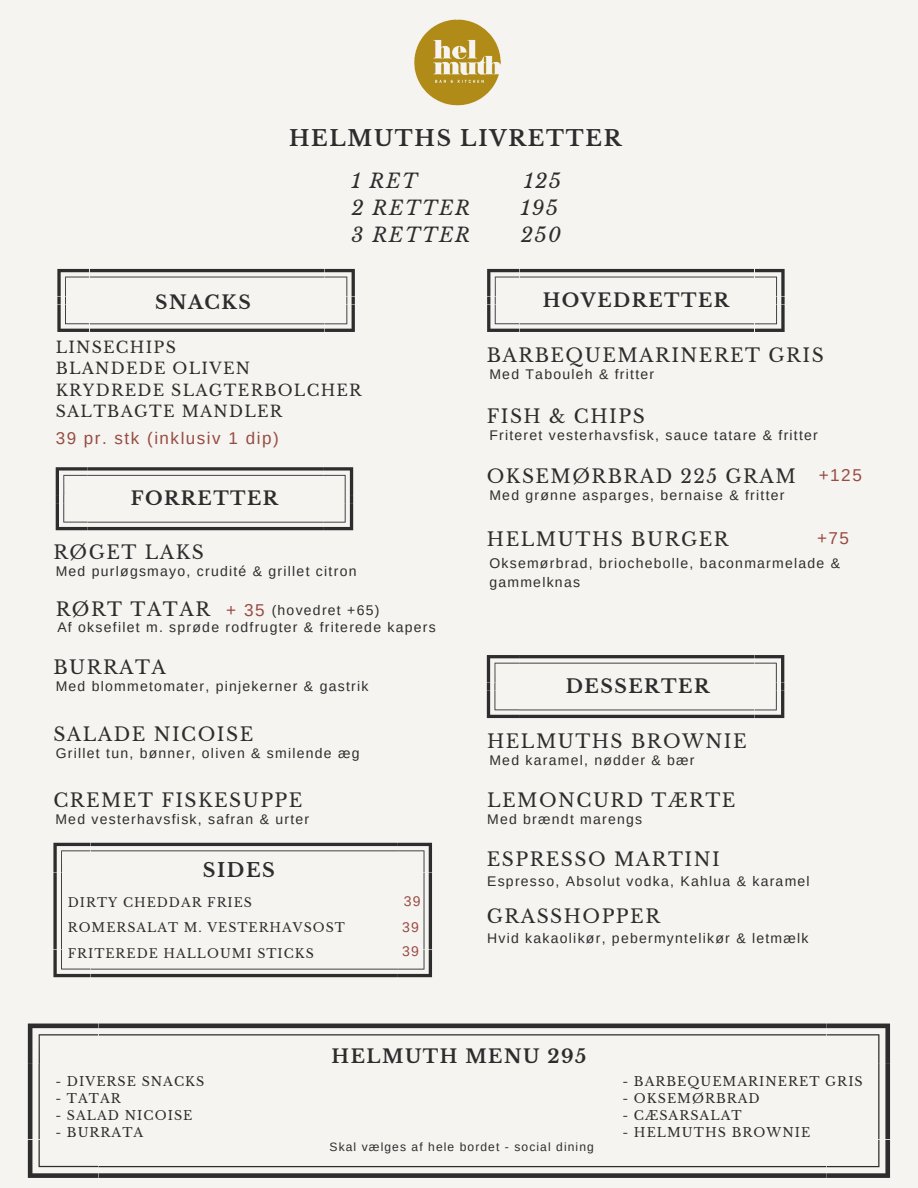
<style>
.page{position:relative;width:918px;height:1188px;background:#f5f4f1}
.page>*{position:absolute;margin:0;border:0;box-sizing:border-box;transform-origin:0 0}
.t1{font:700 21.6px "Libre Baskerville";letter-spacing:.08em;color:#2d2d2d}
.t2{font:italic 19.65px "Libre Baskerville";letter-spacing:.08em;color:#2d2d2d}
.t3{font:700 19.2px "Libre Baskerville";letter-spacing:.08em;color:#2d2d2d}
.t4{font:18.75px "Libre Baskerville";letter-spacing:.08em;color:#2d2d2d}
.t5{font:700 18.75px "Libre Baskerville";letter-spacing:.08em;color:#2d2d2d}
.t6{font:17.1px "Arimo";letter-spacing:.09em;color:#984b42}
.t7{font:16.95px "Arimo";letter-spacing:.09em;color:#984b42}
.t8{font:15.75px "Libre Baskerville";letter-spacing:.08em;color:#2d2d2d}
.t9{font:13.95px/19.2px "Arimo";letter-spacing:.09em;color:#2d2d2d}
.t10{font:13.95px "Arimo";color:#984b42}
.t11{font:12.75px "Libre Baskerville";letter-spacing:.08em;color:#2d2d2d}
.t12{font:12.6px "Libre Baskerville";letter-spacing:.08em;color:#2d2d2d}
.t13{font:12px "Arimo";letter-spacing:.09em;color:#2d2d2d}
</style>
<div class="page">
<svg style="left:53px;top:843px;width:379px;height:134px"></svg>
<svg style="left:56px;top:467px;width:297px;height:63px"></svg>
<svg style="left:57px;top:269px;width:298px;height:63px"></svg>
<img style="left:414px;top:19px;width:87px;height:87px">
<svg style="left:487px;top:269px;width:298px;height:63px"></svg>
<svg style="left:28px;top:1024px;width:862px;height:154px"></svg>
<svg style="left:487px;top:655px;width:297px;height:63px"></svg>
<p class="t1" style="left:289px;top:125px;width:334px">HELMUTHS LIVRETTER</p>
<p class="t2" style="left:352px;top:169px;width:68px">1 RET</p>
<p class="t2" style="left:524px;top:169px;width:38px">125</p>
<p class="t2" style="left:352px;top:196px;width:120px">2 RETTER</p>
<p class="t2" style="left:521px;top:196px;width:39px">195</p>
<p class="t2" style="left:352px;top:223px;width:120px">3 RETTER</p>
<p class="t2" style="left:521px;top:223px;width:42px">250</p>
<p class="t5" style="left:155px;top:291px;width:97px">SNACKS</p>
<p class="t5" style="left:543px;top:288px;width:188px">HOVEDRETTER</p>
<p class="t8" style="left:56px;top:338px;width:122px">LINSECHIPS</p>
<p class="t8" style="left:56px;top:359px;width:196px">BLANDEDE OLIVEN</p>
<p class="t8" style="left:56px;top:380px;width:308px">KRYDREDE SLAGTERBOLCHER</p>
<p class="t8" style="left:56px;top:402px;width:228px">SALTBAGTE MANDLER</p>
<p class="t7" style="left:56px;top:429px;width:225px">39 pr. stk (inklusiv 1 dip)</p>
<p class="t5" style="left:131px;top:487px;width:149px">FORRETTER</p>
<p class="t4" style="left:53px;top:540px;width:152px">RØGET LAKS</p>
<p class="t9" style="left:56px;top:561px;width:302px">Med purløgsmayo, crudité &amp; grillet citron</p>
<p class="t4" style="left:56px;top:598px;width:156px">RØRT TATAR</p>
<p class="t9" style="left:57px;top:617px;width:380px">Af oksefilet m. sprøde rodfrugter &amp; friterede kapers</p>
<p class="t4" style="left:53px;top:656px;width:114px">BURRATA</p>
<p class="t6" style="left:226px;top:600px;width:40px">+ 35</p>
<p class="t9" style="left:272px;top:600px;width:109px">(hovedret +65)</p>
<p class="t9" style="left:56px;top:677px;width:314px">Med blommetomater, pinjekerner &amp; gastrik</p>
<p class="t4" style="left:53px;top:723px;width:201px">SALADE NICOISE</p>
<p class="t9" style="left:56px;top:743px;width:305px">Grillet tun, bønner, oliven &amp; smilende æg</p>
<p class="t4" style="left:53px;top:789px;width:251px">CREMET FISKESUPPE</p>
<p class="t9" style="left:55px;top:810px;width:255px">Med vesterhavsfisk, safran &amp; urter</p>
<p class="t3" style="left:203px;top:858px;width:73px">SIDES</p>
<p class="t12" style="left:68px;top:895px;width:186px">DIRTY CHEDDAR FRIES</p>
<p class="t10" style="left:404px;top:893px;width:18px">39</p>
<p class="t12" style="left:68px;top:920px;width:279px">ROMERSALAT M. VESTERHAVSOST</p>
<p class="t10" style="left:402px;top:919px;width:18px">39</p>
<p class="t12" style="left:68px;top:945px;width:247px">FRITEREDE HALLOUMI STICKS</p>
<p class="t10" style="left:402px;top:944px;width:18px">39</p>
<p class="t4" style="left:487px;top:344px;width:338px">BARBEQUEMARINERET GRIS</p>
<p class="t9" style="left:489px;top:365px;width:166px">Med Tabouleh &amp; fritter</p>
<p class="t4" style="left:487px;top:405px;width:159px">FISH &amp; CHIPS</p>
<p class="t9" style="left:489px;top:425px;width:330px">Friteret vesterhavsfisk, sauce tatare &amp; fritter</p>
<p class="t4" style="left:487px;top:465px;width:310px">OKSEMØRBRAD 225 GRAM</p>
<p class="t6" style="left:819px;top:466px;width:45px">+125</p>
<p class="t9" style="left:489px;top:485px;width:297px">Med grønne asparges, bernaise &amp; fritter</p>
<p class="t4" style="left:487px;top:528px;width:243px">HELMUTHS BURGER</p>
<p class="t6" style="left:817px;top:529px;width:34px">+75</p>
<p class="t9" style="left:489px;top:554px;width:352px">Oksemørbrad, briochebolle, baconmarmelade &amp; gammelknas</p>
<p class="t5" style="left:566px;top:675px;width:145px">DESSERTER</p>
<p class="t4" style="left:487px;top:730px;width:261px">HELMUTHS BROWNIE</p>
<p class="t9" style="left:489px;top:751px;width:207px">Med karamel, nødder &amp; bær</p>
<p class="t4" style="left:487px;top:789px;width:250px">LEMONCURD TÆRTE</p>
<p class="t9" style="left:487px;top:810px;width:157px">Med brændt marengs</p>
<p class="t4" style="left:487px;top:848px;width:234px">ESPRESSO MARTINI</p>
<p class="t9" style="left:487px;top:872px;width:324px">Espresso, Absolut vodka, Kahlua &amp; karamel</p>
<p class="t4" style="left:487px;top:905px;width:175px">GRASSHOPPER</p>
<p class="t9" style="left:487px;top:929px;width:323px">Hvid kakaolikør, pebermyntelikør &amp; letmælk</p>
<p class="t11" style="left:55px;top:1074px;width:150px">- DIVERSE SNACKS</p>
<p class="t11" style="left:55px;top:1091px;width:67px">- TATAR</p>
<p class="t11" style="left:55px;top:1108px;width:139px">- SALAD NICOISE</p>
<p class="t11" style="left:55px;top:1125px;width:90px">- BURRATA</p>
<p class="t5" style="left:332px;top:1045px;width:256px">HELMUTH MENU 295</p>
<p class="t13" style="left:330px;top:1140px;width:266px">Skal vælges af hele bordet - social dining</p>
<p class="t11" style="left:622px;top:1074px;width:242px">- BARBEQUEMARINERET GRIS</p>
<p class="t11" style="left:622px;top:1091px;width:139px">- OKSEMØRBRAD</p>
<p class="t11" style="left:622px;top:1108px;width:121px">- CÆSARSALAT</p>
<p class="t11" style="left:622px;top:1125px;width:189px">- HELMUTHS BROWNIE</p>
</div>
